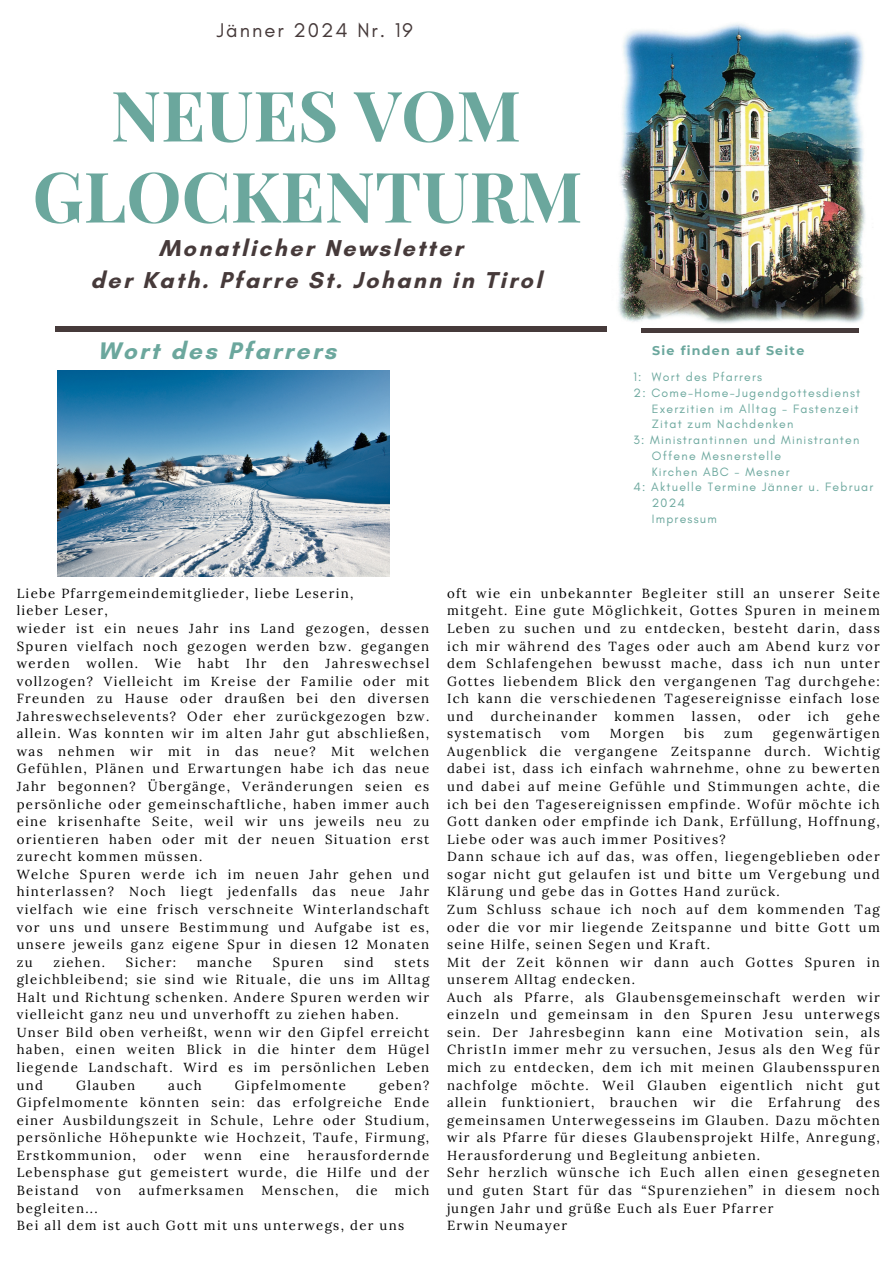
<style>
.page{position:relative;width:894px;height:1264px;background:#fff}
.page>*{position:absolute;margin:0;border:0;box-sizing:border-box;transform-origin:0 0}
.t1{font:700 69.6px "Playfair Display";color:#6ba79d}
.t2{font:700 24.45px "Glacial Indifference";letter-spacing:.1em;color:#6ba79d}
.t3{font:700 23.4px "Glacial Indifference";letter-spacing:.1em;color:#463a3a}
.t4{font:20.25px "Glacial Indifference";letter-spacing:.1em;color:#463a3a}
.t5{font:13.2px/17.5px "Lora";letter-spacing:.1em;color:#000;text-align:justify}
.t6{font:700 12.6px "Montserrat";letter-spacing:.1em;color:#6ba79d}
.t7{font:12.3px "Glacial Indifference";letter-spacing:.1em;color:#6ba79d}
</style>
<div class="page">
<div style="left:55px;top:326px;width:551px;height:6px;background:#463a3a"></div>
<svg style="left:641px;top:328px;width:217px;height:5px"></svg>
<img style="left:618px;top:23px;width:248px;height:301px">
<img style="left:58px;top:371px;width:331px;height:205px">
<p class="t4" style="left:217px;top:18px;width:197px">Jänner 2024 Nr. 19</p>
<p class="t1" style="left:111px;top:66px;width:411px">NEUES VOM</p>
<p class="t1" style="left:32px;top:147px;width:551px">GLOCKENTURM</p>
<p class="t3" style="left:159px;top:234px;width:305px">Monatlicher Newsletter</p>
<p class="t3" style="left:90px;top:265px;width:452px">der Kath. Pfarre St. Johann in Tirol</p>
<p class="t2" style="left:98px;top:336px;width:239px">Wort des Pfarrers</p>
<p class="t6" style="left:652px;top:343px;width:153px">Sie finden auf Seite</p>
<p class="t7" style="left:633px;top:369px;width:130px">1: Wort des Pfarrers</p>
<p class="t7" style="left:633px;top:385px;width:228px">2: Come-Home-Jugendgottesdienst</p>
<p class="t7" style="left:651px;top:401px;width:208px">Exerzitien im Alltag - Fastenzeit</p>
<p class="t7" style="left:651px;top:417px;width:143px">Zitat zum Nachdenken</p>
<p class="t7" style="left:633px;top:432px;width:227px">3: Ministrantinnen und Ministranten</p>
<p class="t7" style="left:651px;top:448px;width:131px">Offene Mesnerstelle</p>
<p class="t7" style="left:651px;top:464px;width:139px">Kirchen ABC - Mesner</p>
<p class="t7" style="left:633px;top:480px;width:241px">4: Aktuelle Termine Jänner u. Februar</p>
<p class="t7" style="left:651px;top:495px;width:35px">2024</p>
<p class="t7" style="left:651px;top:511px;width:67px">Impressum</p>
<p class="t5" style="left:17px;top:584px;width:338px">Liebe Pfarrgemeindemitglieder, liebe Leserin,</p>
<p class="t5" style="left:17px;top:602px;width:93px">lieber Leser,</p>
<p class="t5" style="left:17px;top:619px;width:414px">wieder ist ein neues Jahr ins Land gezogen, dessen Spuren vielfach noch gezogen werden bzw. gegangen werden</p>
<p class="t5" style="left:17px;top:654px;width:414px;text-indent:309px">Jahreswechsel vollzogen? Vielleicht im Kreise der Familie oder mit Freunden zu Hause oder draußen bei den diversen Jahreswechselevents? Oder eher zurückgezogen bzw. allein. Was konnten wir im alten Jahr gut abschließen, was nehmen wir mit in das neue? Mit welchen Gefühlen, Plänen und Erwartungen habe ich das neue Jahr begonnen? Übergänge, Veränderungen seien es persönliche oder gemeinschaftliche, haben immer auch eine krisenhafte Seite, weil wir uns jeweils neu zu orientieren haben oder mit der neuen Situation erst zurecht kommen müssen.</p>
<p class="t5" style="left:17px;top:865px;width:414px">Welche Spuren werde ich im neuen Jahr gehen und hinterlassen? Noch liegt jedenfalls das neue Jahr vielfach wie eine frisch verschneite Winterlandschaft vor uns und unsere Bestimmung und Aufgabe ist es, unsere jeweils ganz eigene Spur in diesen 12 Monaten zu</p>
<p class="t5" style="left:86px;top:654px;width:53px">wollen.</p>
<p class="t5" style="left:155px;top:654px;width:28px">Wie</p>
<p class="t5" style="left:198px;top:654px;width:33px">habt</p>
<p class="t5" style="left:246px;top:654px;width:22px">Ihr</p>
<p class="t5" style="left:283px;top:654px;width:27px">den</p>
<p class="t5" style="left:53px;top:953px;width:53px">ziehen.</p>
<p class="t5" style="left:126px;top:953px;width:52px">Sicher:</p>
<p class="t5" style="left:197px;top:953px;width:57px">manche</p>
<p class="t5" style="left:272px;top:953px;width:52px">Spuren</p>
<p class="t5" style="left:344px;top:953px;width:31px">sind</p>
<p class="t5" style="left:17px;top:953px;width:414px;text-indent:377px">stets gleichbleibend; sie sind wie Rituale, die uns im Alltag Halt und Richtung schenken. Andere Spuren werden wir vielleicht ganz neu und unverhofft zu ziehen haben.</p>
<p class="t5" style="left:17px;top:1023px;width:414px">Unser Bild oben verheißt, wenn wir den Gipfel erreicht haben, einen weiten Blick in die hinter dem Hügel liegende Landschaft. Wird es im persönlichen Leben und</p>
<p class="t5" style="left:76px;top:1075px;width:60px">Glauben</p>
<p class="t5" style="left:168px;top:1075px;width:35px">auch</p>
<p class="t5" style="left:235px;top:1075px;width:113px">Gipfelmomente</p>
<p class="t5" style="left:17px;top:1075px;width:414px;text-indent:362px">geben?<br>Gipfelmomente könnten sein: das erfolgreiche Ende einer Ausbildungszeit in Schule, Lehre oder Studium, persönliche Höhepunkte wie Hochzeit, Taufe, Firmung, Erstkommunion,</p>
<p class="t5" style="left:17px;top:1146px;width:414px;text-indent:291px">herausfordernde Lebensphase gut gemeistert wurde, die Hilfe und der Beistand</p>
<p class="t5" style="left:154px;top:1146px;width:34px">oder</p>
<p class="t5" style="left:204px;top:1146px;width:39px">wenn</p>
<p class="t5" style="left:260px;top:1146px;width:31px">eine</p>
<p class="t5" style="left:96px;top:1181px;width:26px">von</p>
<p class="t5" style="left:139px;top:1181px;width:107px">aufmerksamen</p>
<p class="t5" style="left:261px;top:1181px;width:79px">Menschen,</p>
<p class="t5" style="left:356px;top:1181px;width:23px">die</p>
<p class="t5" style="left:395px;top:1181px;width:36px">mich</p>
<p class="t5" style="left:17px;top:1198px;width:82px">begleiten...</p>
<p class="t5" style="left:17px;top:1216px;width:389px">Bei all dem ist auch Gott mit uns unterwegs, der uns</p>
<p class="t5" style="left:447px;top:584px;width:434px">oft wie ein unbekannter Begleiter still an unserer Seite mitgeht. Eine gute Möglichkeit, Gottes Spuren in meinem Leben zu suchen und zu entdecken, besteht darin, dass ich mir während des Tages oder auch am Abend kurz vor dem Schlafengehen bewusst mache, dass ich nun unter Gottes liebendem Blick den vergangenen Tag durchgehe:<br>Ich kann die verschiedenen Tagesereignisse einfach lose und</p>
<p class="t5" style="left:490px;top:707px;width:108px">durcheinander</p>
<p class="t5" style="left:614px;top:707px;width:62px">kommen</p>
<p class="t5" style="left:691px;top:707px;width:50px">lassen,</p>
<p class="t5" style="left:758px;top:707px;width:34px">oder</p>
<p class="t5" style="left:807px;top:707px;width:23px">ich</p>
<p class="t5" style="left:846px;top:707px;width:35px">gehe</p>
<p class="t5" style="left:447px;top:724px;width:96px">systematisch</p>
<p class="t5" style="left:561px;top:724px;width:30px">vom</p>
<p class="t5" style="left:609px;top:724px;width:56px">Morgen</p>
<p class="t5" style="left:683px;top:724px;width:22px">bis</p>
<p class="t5" style="left:723px;top:724px;width:30px">zum</p>
<p class="t5" style="left:447px;top:724px;width:434px;text-indent:326px">gegenwärtigen Augenblick die vergangene Zeitspanne durch. Wichtig dabei ist, dass ich einfach wahrnehme, ohne zu bewerten und dabei auf meine Gefühle und Stimmungen achte, die ich bei den Tagesereignissen empfinde. Wofür möchte ich Gott danken oder empfinde ich Dank, Erfüllung, Hoffnung, Liebe oder was auch immer Positives?</p>
<p class="t5" style="left:447px;top:847px;width:434px">Dann schaue ich auf das, was offen, liegengeblieben oder sogar nicht gut gelaufen ist und bitte um Vergebung und Klärung und gebe das in Gottes Hand zurück.</p>
<p class="t5" style="left:447px;top:900px;width:434px">Zum Schluss schaue ich noch auf dem kommenden Tag oder die vor mir liegende Zeitspanne und bitte Gott um seine Hilfe, seinen Segen und Kraft.</p>
<p class="t5" style="left:447px;top:953px;width:434px">Mit der Zeit können wir dann auch Gottes Spuren in unserem Alltag endecken.</p>
<p class="t5" style="left:447px;top:988px;width:434px">Auch als Pfarre, als Glaubensgemeinschaft werden wir einzeln und gemeinsam in den Spuren Jesu unterwegs sein. Der Jahresbeginn kann eine Motivation sein, als ChristIn immer mehr zu versuchen, Jesus als den Weg für mich zu entdecken, dem ich mit meinen Glaubensspuren nachfolge möchte. Weil Glauben eigentlich nicht gut allein funktioniert, brauchen wir die Erfahrung des gemeinsamen Unterwegesseins im Glauben. Dazu möchten wir als Pfarre für dieses Glaubensprojekt Hilfe, Anregung, Herausforderung und Begleitung anbieten.</p>
<p class="t5" style="left:447px;top:1163px;width:434px">Sehr herzlich wünsche ich Euch allen einen gesegneten und guten Start für das “Spurenziehen” in diesem noch jungen Jahr und grüße Euch als Euer Pfarrer</p>
<p class="t5" style="left:447px;top:1216px;width:122px">Erwin Neumayer</p>
</div>
